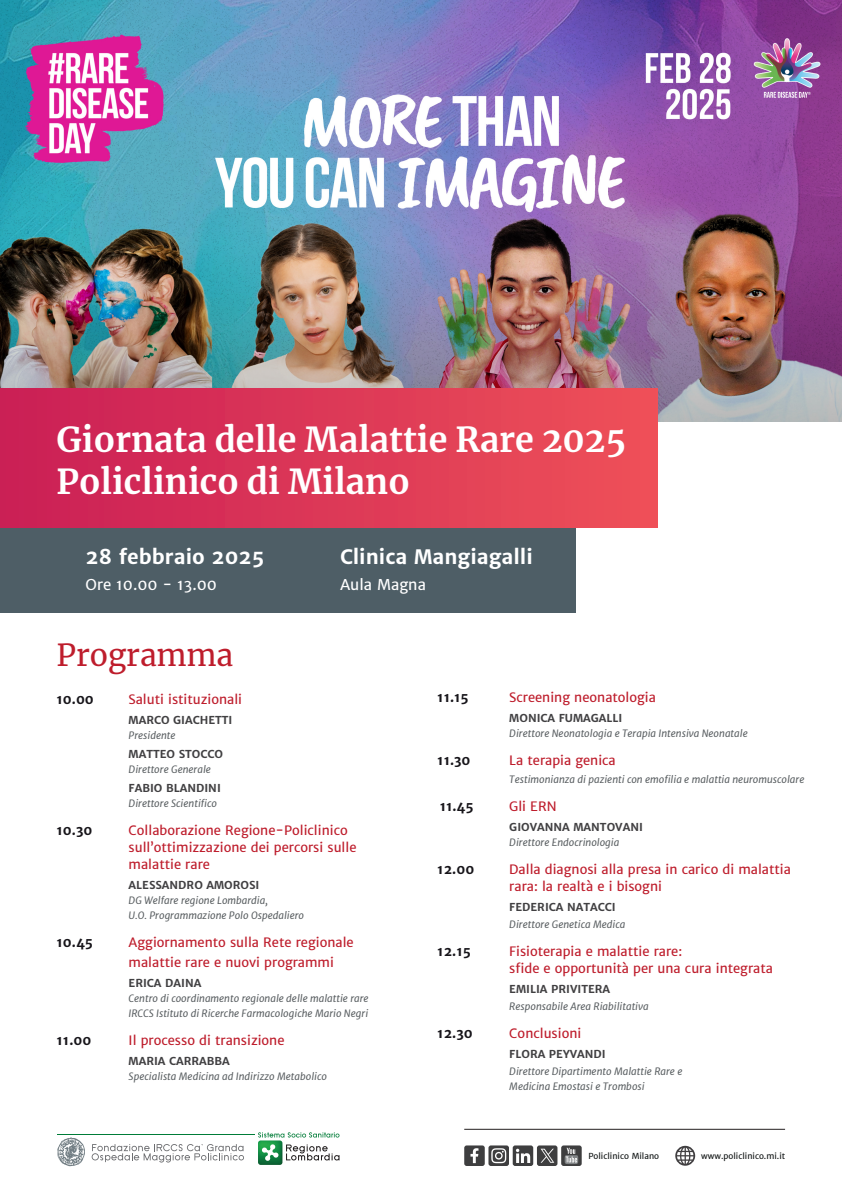
<style>
.page{position:relative;width:842px;height:1191px;background:#fff}
.page>*{position:absolute;margin:0;border:0;box-sizing:border-box;transform-origin:0 0}
.t1{font:700 34px/42px "Merriweather";color:#fff}
.t2{font:30px "Merriweather";color:#be1d2c}
.t3{font:700 20px "Merriweather Sans";color:#fff}
.t4{font:15px "Merriweather Sans";color:#fff}
.t5{font:13px/17px "Merriweather Sans";color:#be1d2c}
.t6{font:700 13px "Merriweather Sans";color:#17151a}
.t7{font:700 11px "Merriweather Sans";color:#414042}
.t8{font:italic 10px/15px "Merriweather Sans";color:#595e61}
.t9{font:8.3px "Merriweather Sans";color:#101414}
</style>
<div class="page">
<img style="left:0;top:0;width:842px;height:421px">
<div style="left:0;top:484px;width:575px;height:129px;background:#4e5e66"></div>
<div style="left:0;top:388px;width:658px;height:139px;background:linear-gradient(to right,#ca1e55,#ef5158)"></div>
<hr style="left:464px;top:1129px;width:321px;height:1px;background:#231f20">
<svg style="left:675px;top:1145px;width:20px;height:20px"></svg>
<div style="left:537px;top:1145px;width:20px;height:21px;background:#3e3e3f;border-radius:2px"></div>
<svg style="left:541px;top:1148px;width:13px;height:14px"></svg>
<div style="left:561px;top:1145px;width:21px;height:21px;background:#3e3e3f;border-radius:2px"></div>
<svg style="left:565px;top:1147px;width:13px;height:17px"></svg>
<div style="left:464px;top:1145px;width:21px;height:21px;background:#3e3e3f;border-radius:2px"></div>
<svg style="left:470px;top:1148px;width:8px;height:15px"></svg>
<div style="left:513px;top:1145px;width:20px;height:21px;background:#3e3e3f;border-radius:2px"></div>
<svg style="left:516px;top:1148px;width:14px;height:15px"></svg>
<div style="left:488px;top:1145px;width:21px;height:21px;background:#3e3e3f;border-radius:2px"></div>
<svg style="left:491px;top:1148px;width:15px;height:15px"></svg>
<svg style="left:92px;top:1144px;width:152px;height:18px"></svg>
<img style="left:258px;top:1140px;width:24px;height:24px">
<svg style="left:258px;top:1132px;width:81px;height:5px"></svg>
<svg style="left:262px;top:1144px;width:17px;height:17px"></svg>
<svg style="left:286px;top:1144px;width:53px;height:16px"></svg>
<hr style="left:57px;top:1134px;width:197px;height:1px;background:#007c38">
<svg style="left:57px;top:1137px;width:28px;height:29px"></svg>
<h1 class="t1" style="left:57px;top:417px;width:571px">Giornata delle Malattie Rare 2025<br>Policlinico di Milano</h1>
<h3 class="t3" style="left:86px;top:543px;width:180px">28 febbraio 2025</h3>
<h3 class="t4" style="left:86px;top:574px;width:133px">Ore 10.00 - 13.00</h3>
<h3 class="t3" style="left:340px;top:543px;width:194px">Clinica Mangiagalli</h3>
<h3 class="t4" style="left:340px;top:574px;width:87px">Aula Magna</h3>
<h2 class="t2" style="left:57px;top:634px;width:178px">Programma</h2>
<h3 class="t6" style="left:57px;top:691px;width:39px">10.00</h3>
<h3 class="t5" style="left:129px;top:690px;width:115px">Saluti istituzionali</h3>
<p class="t7" style="left:129px;top:713px;width:105px">MARCO GIACHETTI</p>
<p class="t8" style="left:129px;top:728px;width:48px">Presidente</p>
<p class="t7" style="left:129px;top:747px;width:96px">MATTEO STOCCO</p>
<p class="t8" style="left:129px;top:762px;width:84px">Direttore Generale</p>
<p class="t7" style="left:129px;top:781px;width:94px">FABIO BLANDINI</p>
<p class="t8" style="left:129px;top:796px;width:90px">Direttore Scientifico</p>
<h3 class="t6" style="left:57px;top:822px;width:37px">10.30</h3>
<h3 class="t5" style="left:129px;top:821px;width:229px">Collaborazione Regione-Policlinico sull’ottimizzazione dei percorsi sulle malattie rare</h3>
<p class="t7" style="left:129px;top:878px;width:132px">ALESSANDRO AMOROSI</p>
<p class="t8" style="left:129px;top:893px;width:177px">DG Welfare regione Lombardia,<br>U.O. Programmazione Polo Ospedaliero</p>
<h3 class="t6" style="left:57px;top:934px;width:38px">10.45</h3>
<h3 class="t5" style="left:129px;top:932px;width:227px;line-height:20px">Aggiornamento sulla Rete regionale malattie rare e nuovi programmi</h3>
<p class="t7" style="left:129px;top:976px;width:74px">ERICA DAINA</p>
<p class="t8" style="left:129px;top:991px;width:241px">Centro di coordinamento regionale delle malattie rare<br>IRCCS Istituto di Ricerche Farmacologiche Mario Negri</p>
<h3 class="t6" style="left:57px;top:1032px;width:36px">11.00</h3>
<h3 class="t5" style="left:129px;top:1031px;width:157px">Il processo di transizione</h3>
<p class="t7" style="left:129px;top:1054px;width:103px">MARIA CARRABBA</p>
<p class="t8" style="left:129px;top:1069px;width:200px">Specialista Medicina ad Indirizzo Metabolico</p>
<h3 class="t6" style="left:437px;top:689px;width:33px">11.15</h3>
<h3 class="t5" style="left:509px;top:689px;width:148px">Screening neonatologia</h3>
<p class="t7" style="left:509px;top:711px;width:115px">MONICA FUMAGALLI</p>
<p class="t8" style="left:509px;top:726px;width:240px">Direttore Neonatologia e Terapia Intensiva Neonatale</p>
<h3 class="t6" style="left:437px;top:752px;width:35px">11.30</h3>
<h3 class="t5" style="left:509px;top:752px;width:108px">La terapia genica</h3>
<p class="t8" style="left:509px;top:772px;width:297px">Testimonianza di pazienti con emofilia e malattia neuromuscolare</p>
<h3 class="t6" style="left:440px;top:798px;width:35px">11.45</h3>
<h3 class="t5" style="left:509px;top:798px;width:49px">Gli ERN</h3>
<p class="t7" style="left:509px;top:820px;width:135px">GIOVANNA MANTOVANI</p>
<p class="t8" style="left:509px;top:835px;width:112px">Direttore Endocrinologia</p>
<h3 class="t6" style="left:437px;top:861px;width:38px">12.00</h3>
<h3 class="t5" style="left:509px;top:861px;width:283px">Dalla diagnosi alla presa in carico di malattia rara: la realtà e i bisogni</h3>
<p class="t7" style="left:509px;top:900px;width:108px">FEDERICA NATACCI</p>
<p class="t8" style="left:509px;top:917px;width:118px">Direttore Genetica Medica</p>
<h3 class="t6" style="left:437px;top:943px;width:35px">12.15</h3>
<h3 class="t5" style="left:509px;top:943px;width:265px">Fisioterapia e malattie rare:<br>sfide e opportunità per una cura integrata</h3>
<p class="t7" style="left:509px;top:982px;width:102px">EMILIA PRIVITERA</p>
<p class="t8" style="left:509px;top:999px;width:141px">Responsabile Area Riabilitativa</p>
<h3 class="t6" style="left:437px;top:1025px;width:37px">12.30</h3>
<h3 class="t5" style="left:509px;top:1025px;width:74px">Conclusioni</h3>
<p class="t7" style="left:509px;top:1047px;width:98px">FLORA PEYVANDI</p>
<p class="t8" style="left:509px;top:1064px;width:175px">Direttore Dipartimento Malattie Rare e<br>Medicina Emostasi e Trombosi</p>
<p class="t9" style="left:588px;top:1150px;width:72px">Policlinico Milano</p>
<p class="t9" style="left:701px;top:1150px;width:86px">www.policlinico.mi.it</p>
</div>
